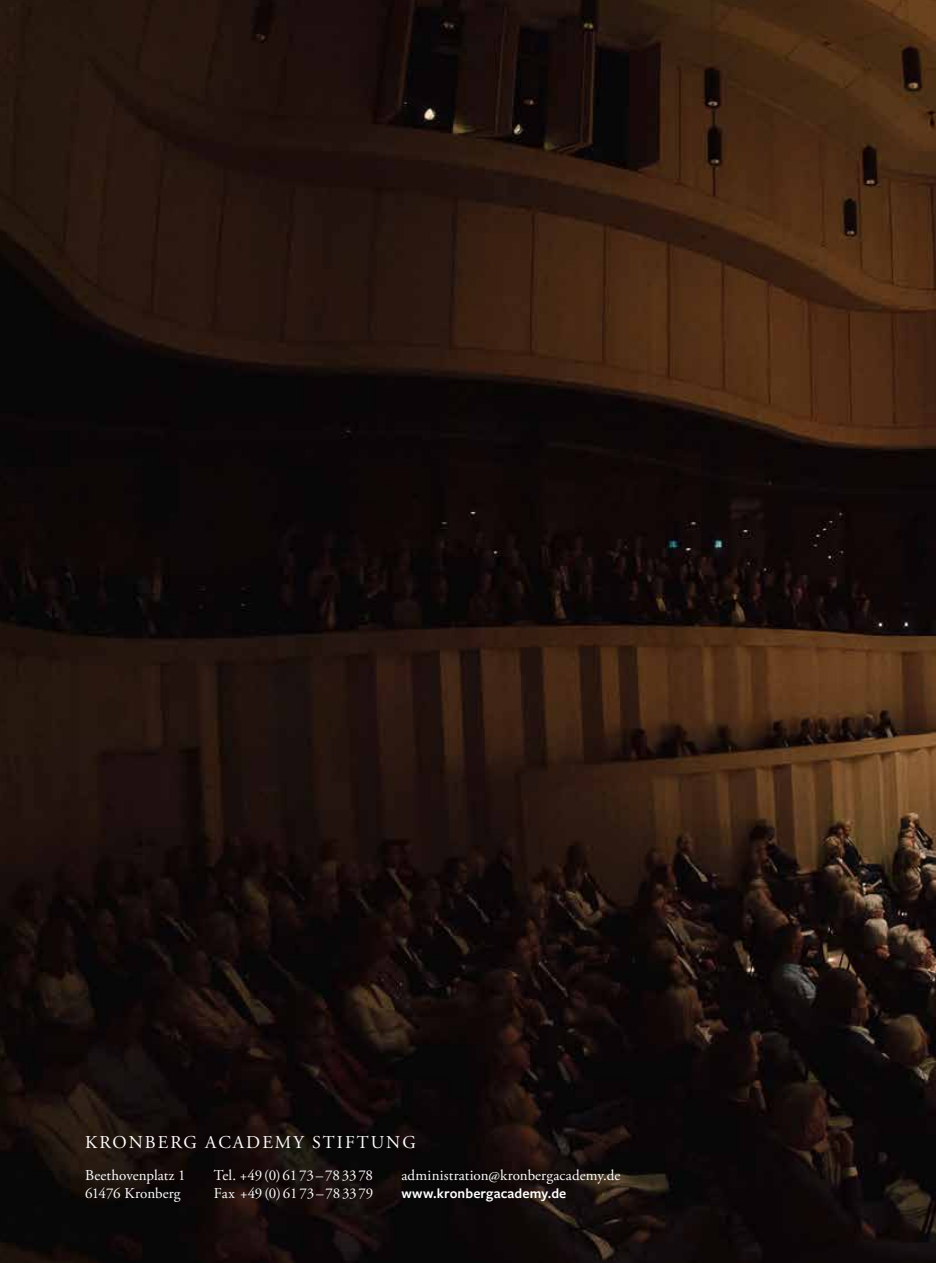
<style>
.page{position:relative;width:936px;height:1263px;background:#fff}
.page>*{position:absolute;margin:0;border:0;box-sizing:border-box;transform-origin:0 0}
.t1{font:18px "Adobe Garamond Pro";letter-spacing:.115em;color:#fff}
.t2{font:15px/18px "Adobe Garamond Pro";color:#fff}
.t3{font:600 14.25px "Freight Sans Pro";letter-spacing:.01em;color:#fff}
</style>
<div class="page">
<img style="left:0;top:0;width:935px;height:1263px">
<p class="t1" style="left:85px;top:1131px;width:332px">KRONBERG ACADEMY STIFTUNG</p>
<p class="t2" style="left:85px;top:1167px;width:102px">Beethovenplatz 1<br>61476 Kronberg</p>
<p class="t2" style="left:214px;top:1167px;width:161px">Tel. +49 (0) 6173– 783378<br>Fax +49(0) 6173–783379</p>
<p class="t2" style="left:401px;top:1167px;width:220px">administration@kronbergacademy.de</p>
<p class="t3" style="left:401px;top:1183px;width:166px">www.kronbergacademy.de</p>
</div>
